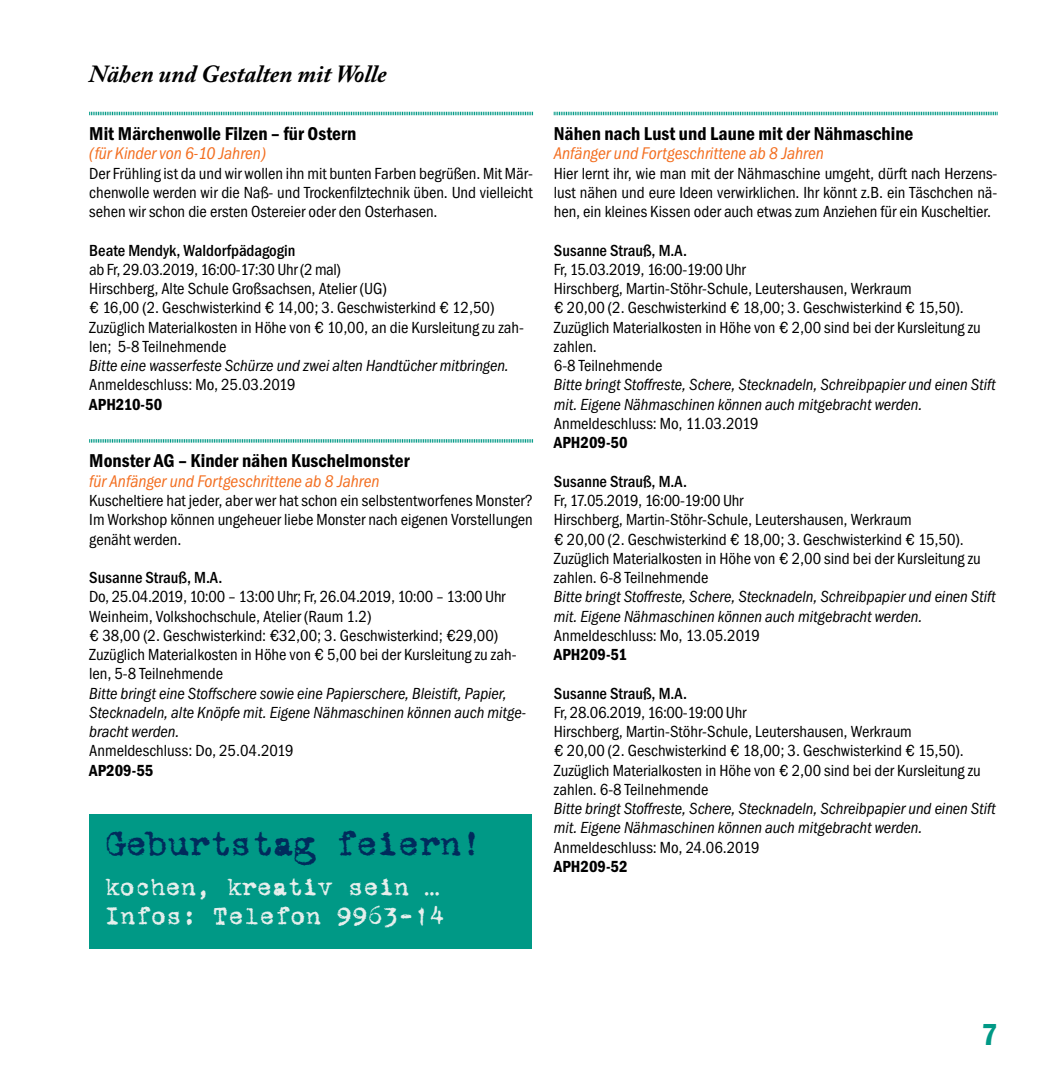
<style>
.page{position:relative;width:1057px;height:1072px;background:#fff}
.page>*{position:absolute;margin:0;border:0;box-sizing:border-box;transform-origin:0 0}
.t1{font:36.75px "V Typewriter Corona";letter-spacing:-.03em;color:#002b5c}
.t2{font:600 condensed 31.5px "Franklin Gothic";color:#009986}
.t3{font:26.25px/29.8px "V Typewriter Corona";letter-spacing:-.015em;color:#e6eeec}
.t4{font:italic 700 24.5px "Adobe Caslon Pro";color:#000}
.t5{font:600 condensed 19.25px "Franklin Gothic";color:#000}
.t6{font:italic condensed 17.5px "Franklin Gothic";color:#f36f21}
.t7{font:condensed 16.62px/19.2px "Franklin Gothic";color:#000}
.t8{font:italic condensed 16.62px/19.2px "Franklin Gothic";letter-spacing:-.005em;color:#000}
.t9{font:500 condensed 16.62px "Franklin Gothic";color:#000}
.t10{font:600 condensed 16.62px "Franklin Gothic";color:#000}
</style>
<div class="page">
<svg style="left:89px;top:111px;width:444px;height:5px;background:#98d5ce"></svg>
<svg style="left:89px;top:439px;width:444px;height:4px;background:#7fcbc2"></svg>
<svg style="left:553px;top:111px;width:444px;height:5px;background:#99d5ce"></svg>
<div style="left:89px;top:814px;width:443px;height:135px;background:#009986"></div>
<h3 class="t4" style="left:89px;top:59px;width:299px">Nähen und Gestalten mit Wolle</h3>
<p class="t5" style="left:89px;top:123px;width:268px">Mit Märchenwolle Filzen – für Ostern</p>
<p class="t6" style="left:89px;top:144px;width:178px">(für Kinder von 6-10 Jahren)</p>
<p class="t7" style="left:89px;top:164px;width:445px;text-align:justify">Der Frühling ist da und wir wollen ihn mit bunten Farben begrüßen. Mit Mär&shy;chenwolle werden wir die Naß- und Trockenfilztechnik üben. Und vielleicht sehen wir schon die ersten Ostereier oder den Osterhasen.</p>
<p class="t9" style="left:89px;top:241px;width:208px">Beate Mendyk, Waldorfpädagogin</p>
<p class="t7" style="left:89px;top:260px;width:436px">ab Fr, 29.03.2019, 16:00-17:30 Uhr (2 mal)<br>Hirschberg, Alte Schule Großsachsen, Atelier (UG)<br>€ 16,00 (2. Geschwisterkind € 14,00; 3. Geschwisterkind € 12,50)<br>Zuzüglich Materialkosten in Höhe von € 10,00, an die Kursleitung zu zah&shy;len; 5-8 Teilnehmende</p>
<p class="t8" style="left:89px;top:356px;width:421px">Bitte eine wasserfeste Schürze und zwei alten Handtücher mitbringen.</p>
<p class="t7" style="left:89px;top:375px;width:208px">Anmeldeschluss: Mo, 25.03.2019</p>
<p class="t10" style="left:89px;top:394px;width:74px">APH210-50</p>
<p class="t5" style="left:89px;top:450px;width:322px">Monster AG – Kinder nähen Kuschelmonster</p>
<p class="t6" style="left:89px;top:471px;width:292px">für Anfänger und Fortgeschrittene ab 8 Jahren</p>
<p class="t7" style="left:89px;top:491px;width:445px;text-align:justify">Kuscheltiere hat jeder, aber wer hat schon ein selbstentworfenes Monster?<br>Im Workshop können ungeheuer liebe Monster nach eigenen Vorstellungen genäht werden.</p>
<p class="t9" style="left:89px;top:568px;width:135px">Susanne Strauß, M.A.</p>
<p class="t7" style="left:89px;top:587px;width:429px">Do, 25.04.2019, 10:00 – 13:00 Uhr; Fr, 26.04.2019, 10:00 – 13:00 Uhr Weinheim, Volkshochschule, Atelier (Raum 1.2)<br>€ 38,00 (2. Geschwisterkind: €32,00; 3. Geschwisterkind; €29,00)<br>Zuzüglich Materialkosten in Höhe von € 5,00 bei der Kursleitung zu zah&shy;len, 5-8 Teilnehmende</p>
<p class="t8" style="left:89px;top:683px;width:438px">Bitte bringt eine Stoffschere sowie eine Papierschere, Bleistift, Papier,<br>Stecknadeln, alte Knöpfe mit. Eigene Nähmaschinen können auch mitge&shy;bracht werden.</p>
<p class="t7" style="left:89px;top:741px;width:206px">Anmeldeschluss: Do, 25.04.2019</p>
<p class="t10" style="left:89px;top:760px;width:66px">AP209-55</p>
<h1 class="t1" style="left:104px;top:823px;width:380px">Geburtstag feiern!</h1>
<h3 class="t3" style="left:104px;top:872px;width:342px">kochen, kreativ sein …<br>Infos: Telefon 9963-14</h3>
<p class="t5" style="left:554px;top:123px;width:361px">Nähen nach Lust und Laune mit der Nähmaschine</p>
<p class="t6" style="left:554px;top:144px;width:271px">Anfänger und Fortgeschrittene ab 8 Jahren</p>
<p class="t7" style="left:554px;top:164px;width:445px;text-align:justify">Hier lernt ihr, wie man mit der Nähmaschine umgeht, dürft nach Herzens&shy;lust nähen und eure Ideen verwirklichen. Ihr könnt z.B. ein Täschchen nä&shy;hen, ein kleines Kissen oder auch etwas zum Anziehen für ein Kuscheltier.</p>
<p class="t9" style="left:554px;top:241px;width:135px">Susanne Strauß, M.A.</p>
<p class="t7" style="left:554px;top:260px;width:428px">Fr, 15.03.2019, 16:00-19:00 Uhr<br>Hirschberg, Martin-Stöhr-Schule, Leutershausen, Werkraum<br>€ 20,00 (2. Geschwisterkind € 18,00; 3. Geschwisterkind € 15,50).<br>Zuzüglich Materialkosten in Höhe von € 2,00 sind bei der Kursleitung zu zahlen.<br>6-8 Teilnehmende</p>
<p class="t8" style="left:554px;top:375px;width:443px">Bitte bringt Stoffreste, Schere, Stecknadeln, Schreibpapier und einen Stift mit. Eigene Nähmaschinen können auch mitgebracht werden.</p>
<p class="t7" style="left:554px;top:414px;width:206px">Anmeldeschluss: Mo, 11.03.2019</p>
<p class="t10" style="left:554px;top:433px;width:75px">APH209-50</p>
<p class="t9" style="left:554px;top:472px;width:135px">Susanne Strauß, M.A.</p>
<p class="t7" style="left:554px;top:491px;width:428px">Fr, 17.05.2019, 16:00-19:00 Uhr<br>Hirschberg, Martin-Stöhr-Schule, Leutershausen, Werkraum<br>€ 20,00 (2. Geschwisterkind € 18,00; 3. Geschwisterkind € 15,50).<br>Zuzüglich Materialkosten in Höhe von € 2,00 sind bei der Kursleitung zu zahlen. 6-8 Teilnehmende</p>
<p class="t8" style="left:554px;top:587px;width:443px">Bitte bringt Stoffreste, Schere, Stecknadeln, Schreibpapier und einen Stift mit. Eigene Nähmaschinen können auch mitgebracht werden.</p>
<p class="t7" style="left:554px;top:626px;width:207px">Anmeldeschluss: Mo, 13.05.2019</p>
<p class="t10" style="left:554px;top:645px;width:75px">APH209-51</p>
<p class="t9" style="left:554px;top:683px;width:135px">Susanne Strauß, M.A.</p>
<p class="t7" style="left:554px;top:703px;width:428px">Fr, 28.06.2019, 16:00-19:00 Uhr<br>Hirschberg, Martin-Stöhr-Schule, Leutershausen, Werkraum<br>€ 20,00 (2. Geschwisterkind € 18,00; 3. Geschwisterkind € 15,50).<br>Zuzüglich Materialkosten in Höhe von € 2,00 sind bei der Kursleitung zu zahlen. 6-8 Teilnehmende</p>
<p class="t8" style="left:554px;top:799px;width:443px">Bitte bringt Stoffreste, Schere, Stecknadeln, Schreibpapier und einen Stift mit. Eigene Nähmaschinen können auch mitgebracht werden.</p>
<p class="t7" style="left:554px;top:837px;width:207px">Anmeldeschluss: Mo, 24.06.2019</p>
<p class="t10" style="left:554px;top:857px;width:75px">APH209-52</p>
<h2 class="t2" style="left:981px;top:1016px;width:18px">7</h2>
</div>
